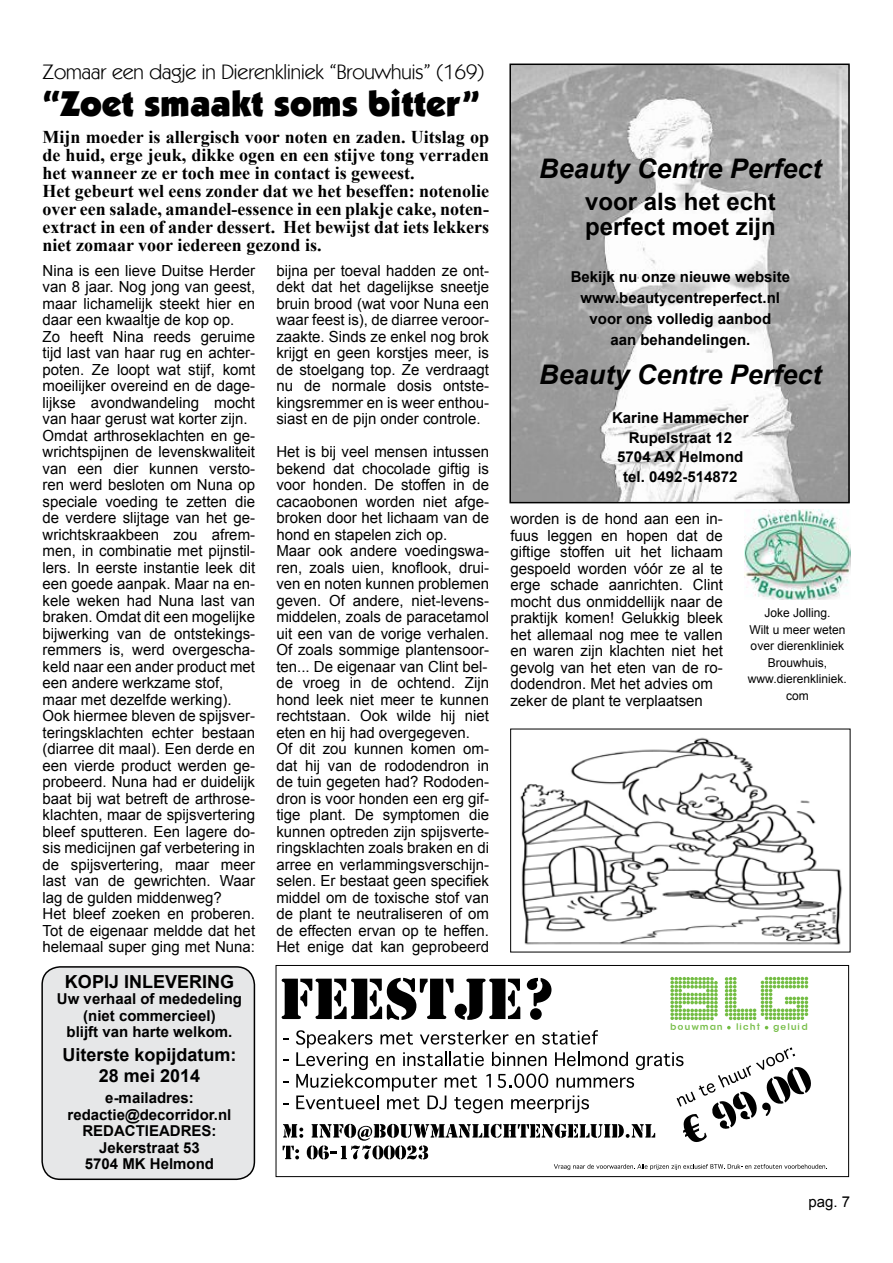
<style>
.page{position:relative;width:893px;height:1263px;background:#fff}
.page>*{position:absolute;margin:0;border:0;box-sizing:border-box;transform-origin:0 0}
.t1{font:900 36px "Kabel IT Cby BT";color:#000}
.t2{font:italic 700 27px "Arial";color:#000}
.t3{font:700 24px/25.5px "Arial";color:#000}
.t4{font:21px "Kabel IT Cby BT";color:#000}
.t5{font:700 18px/18px "Times New Roman";color:#000}
.t6{font:700 18px/21px "Arial";color:#000;text-align:center}
.t7{font:15.3px/16.5px "Arial";color:#000}
.t8{font:700 15px/16.5px "Arial";color:#000;text-align:center}
.t9{font:15px "Arial";color:#000}
.t10{font:12.3px/16.5px "Arial";color:#000;text-align:center}
.t11{font:9.15px "AG Stencil";letter-spacing:.17em;color:#74bd44}
</style>
<div class="page">
<img style="left:745px;top:510px;width:105px;height:89px">
<div style="left:276px;top:965px;width:573px;height:212px;background:#fff;border:1px solid #000"></div>
<svg style="left:670px;top:977px;width:48px;height:43px"></svg>
<svg style="left:725px;top:977px;width:83px;height:43px"></svg>
<svg style="left:282px;top:978px;width:238px;height:42px"></svg>
<svg style="left:527px;top:978px;width:24px;height:42px"></svg>
<svg style="left:283px;top:1026px;width:544px;height:144px"></svg>
<img style="left:520px;top:737px;width:322px;height:208px">
<img style="left:512px;top:67px;width:335px;height:433px">
<div style="left:509px;top:64px;width:341px;height:439px;border:2px solid #000"></div>
<div style="left:42px;top:967px;width:212px;height:212px;background:#e6e7e8;border-radius:18px"></div>
<div style="left:41px;top:966px;width:214px;height:214px;border:2px solid #000;border-radius:18px"></div>
<h3 class="t4" style="left:43px;top:59px;width:443px">Zomaar een dagje in Dierenkliniek “Brouwhuis” (169)</h3>
<h1 class="t1" style="left:43px;top:81px;width:439px">“Zoet smaakt soms bitter”</h1>
<p class="t5" style="left:43px;top:127px;width:448px">Mijn moeder is allergisch voor noten en zaden. Uitslag op de huid, erge jeuk, dikke ogen en een stijve tong verraden het wanneer ze er toch mee in contact is geweest.<br>Het gebeurt wel eens zonder dat we het beseffen: notenolie over een salade, amandel-essence in een plakje cake, noten&shy;extract in een of ander dessert. Het bewijst dat iets lekkers niet zomaar voor iedereen gezond is.</p>
<p class="t7" style="left:43px;top:262px;width:214px">Nina is een lieve Duitse Herder van 8 jaar. Nog jong van geest, maar lichamelijk steekt hier en daar een kwaaltje de kop op.<br>Zo heeft Nina reeds geruime tijd last van haar rug en achter&shy;poten. Ze loopt wat stijf, komt moeilijker overeind en de dage&shy;lijkse avondwandeling mocht van haar gerust wat korter zijn.<br>Omdat arthroseklachten en ge&shy;wrichtspijnen de levenskwaliteit van een dier kunnen versto&shy;ren werd besloten om Nuna op speciale voeding te zetten die de verdere slijtage van het ge&shy;wrichtskraakbeen zou afrem&shy;men, in combinatie met pijnstil&shy;lers. In eerste instantie leek dit een goede aanpak. Maar na en&shy;kele weken had Nuna last van braken. Omdat dit een mogelijke bijwerking van de ontstekings&shy;remmers is, werd overgescha&shy;keld naar een ander product met een andere werkzame stof, maar met dezelfde werking).<br>Ook hiermee bleven de spijsver&shy;teringsklachten echter bestaan (diarree dit maal). Een derde en een vierde product werden ge&shy;probeerd. Nuna had er duidelijk baat bij wat betreft de arthrose&shy;klachten, maar de spijsvertering bleef sputteren. Een lagere do&shy;sis medicijnen gaf verbetering in de spijsvertering, maar meer last van de gewrichten. Waar lag de gulden middenweg?<br>Het bleef zoeken en proberen.<br>Tot de eigenaar meldde dat het helemaal super ging met Nuna:</p>
<p class="t7" style="left:276px;top:262px;width:214px;text-align:justify">bijna per toeval hadden ze ont&shy;dekt dat het dagelijkse sneetje bruin brood (wat voor Nuna een waar feest is), de diarree veroor&shy;zaakte. Sinds ze enkel nog brok krijgt en geen korstjes meer, is de stoelgang top. Ze verdraagt nu de normale dosis ontste&shy;kingsremmer en is weer enthou&shy;siast en de pijn onder controle.</p>
<p class="t7" style="left:276px;top:444px;width:214px">Het is bij veel mensen intussen bekend dat chocolade giftig is voor honden. De stoffen in de cacaobonen worden niet afge&shy;broken door het lichaam van de hond en stapelen zich op.<br>Maar ook andere voedingswa&shy;ren, zoals uien, knoflook, drui&shy;ven en noten kunnen problemen geven. Of andere, niet-levens&shy;middelen, zoals de paracetamol uit een van de vorige verhalen.<br>Of zoals sommige plantensoor&shy;ten... De eigenaar van Clint bel&shy;de vroeg in de ochtend. Zijn hond leek niet meer te kunnen rechtstaan. Ook wilde hij niet eten en hij had overgegeven.<br>Of dit zou kunnen komen om&shy;dat hij van de rododendron in de tuin gegeten had? Rododen&shy;dron is voor honden een erg gif&shy;tige plant. De symptomen die kunnen optreden zijn spijsverte&shy;ringsklachten zoals braken en di arree en verlammingsverschijn&shy;selen. Er bestaat geen specifiek middel om de toxische stof van de plant te neutraliseren of om de effecten ervan op te heffen.<br>Het enige dat kan geprobeerd</p>
<p class="t6" style="left:65px;top:971px;width:171px">KOPIJ INLEVERING</p>
<p class="t8" style="left:57px;top:991px;width:187px">Uw verhaal of mededeling (niet commercieel)<br>blijft van harte welkom.</p>
<p class="t6" style="left:62px;top:1045px;width:176px">Uiterste kopijdatum:<br>28 mei 2014</p>
<p class="t8" style="left:68px;top:1090px;width:165px">e-mailadres: redactie@decorridor.nl<br>REDACTIEADRES:<br>Jekerstraat 53<br>5704 MK Helmond</p>
<h2 class="t2" style="left:539px;top:151px;width:284px">Beauty Centre Perfect</h2>
<h3 class="t3" style="left:585px;top:190px;width:192px">voor als het echt perfect moet zijn</h3>
<p class="t8" style="left:571px;top:267px;width:221px;line-height:21px">Bekijk nu onze nieuwe website www.beautycentreperfect.nl voor ons volledig aanbod<br>aan behandelingen.</p>
<h2 class="t2" style="left:539px;top:356px;width:284px">Beauty Centre Perfect</h2>
<p class="t8" style="left:612px;top:408px;width:138px;line-height:19.5px">Karine Hammecher<br>Rupelstraat 12<br>5704 AX Helmond tel. 0492-514872</p>
<p class="t7" style="left:510px;top:511px;width:214px">worden is de hond aan een in&shy;fuus leggen en hopen dat de giftige stoffen uit het lichaam gespoeld worden vóór ze al te erge schade aanrichten. Clint mocht dus onmiddellijk naar de praktijk komen! Gelukkig bleek het allemaal nog mee te vallen en waren zijn klachten niet het gevolg van het eten van de ro&shy;dodendron. Met het advies om zeker de plant te verplaatsen</p>
<p class="t10" style="left:748px;top:605px;width:100px">Joke Jolling.<br>Wilt u meer weten over dierenkliniek<br>Brouwhuis, www.dierenkliniek. com</p>
<p class="t11" style="left:670px;top:1022px;width:54px">bouwman</p>
<p class="t11" style="left:736px;top:1022px;width:25px">licht</p>
<p class="t11" style="left:774px;top:1022px;width:36px">geluid</p>
<p class="t9" style="left:808px;top:1192px;width:43px">pag. 7</p>
</div>
